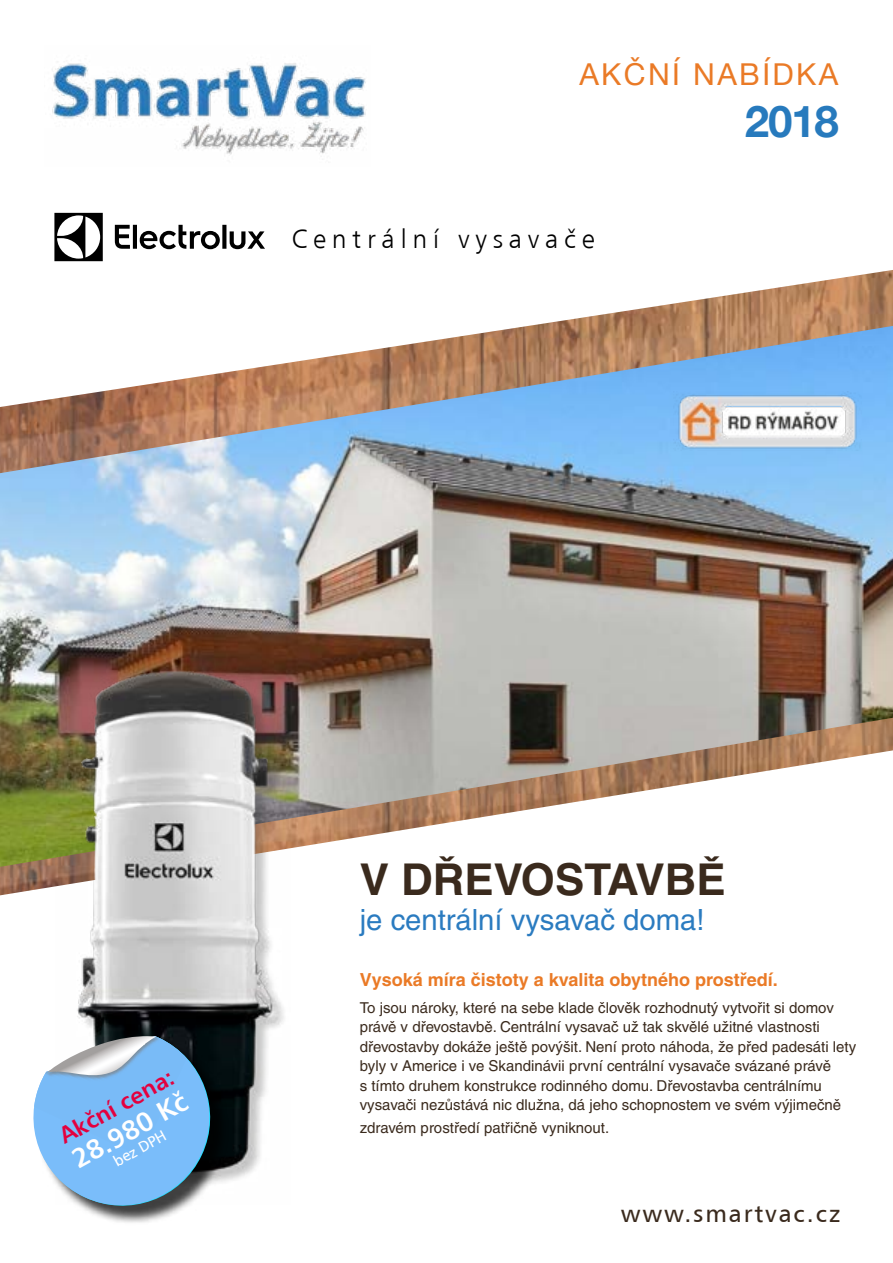
<style>
.page{position:relative;width:893px;height:1263px;background:#fff}
.page>*{position:absolute;margin:0;border:0;box-sizing:border-box;transform-origin:0 0}
.t1{font:700 44.55px "Helvetica";color:#277abd}
.t2{font:700 43.8px "Helvetica CE";color:#3a2a1d}
.t3{font:30.15px "Helvetica Neue LT Com";letter-spacing:.08em;color:#ea7a26}
.t4{font:29.25px "Helvetica CE";color:#2a7bc0}
.t5{font:27.3px "Humanist 777 AT Bold B";color:#fff}
.t6{font:26.4px "Humanist 777 AT Light B";letter-spacing:.22em;color:#000}
.t7{font:24.3px "Humanist 777 AT Roman B";letter-spacing:.08em;color:#3a2a1d}
.t8{font:23.4px "Humanist 777 AT Bold B";color:#e4003e}
.t9{font:700 18px "Helvetica CE";color:#ea7a26}
.t10{font:15.45px "Humanist 777 AT Roman B";color:#fff}
.t11{font:15px/19.5px "Helvetica CE";color:#3a2a1d}
</style>
<div class="page">
<img style="left:0;top:270px;width:893px;height:625px">
<img style="left:0;top:326px;width:893px;height:541px">
<img style="left:673px;top:392px;width:189px;height:59px">
<img style="left:55px;top:654px;width:236px;height:526px">
<div style="left:36px;top:1039px;width:193px;height:186px;background:#000;opacity:.75"></div>
<svg style="left:33px;top:1036px;width:189px;height:182px"></svg>
<svg style="left:54px;top:213px;width:49px;height:48px"></svg>
<svg style="left:115px;top:225px;width:150px;height:24px"></svg>
<img style="left:52px;top:63px;width:314px;height:92px">
<h3 class="t3" style="left:579px;top:56px;width:260px">AKČNÍ NABÍDKA</h3>
<h1 class="t1" style="left:746px;top:94px;width:94px">2018</h1>
<h3 class="t6" style="left:292px;top:222px;width:304px">Centrální vysavače</h3>
<h3 class="t8" style="left:54px;top:1124px;width:129px;rotate:-29deg">Akční cena:</h3>
<h3 class="t5" style="left:65px;top:1146px;width:130px;rotate:-29deg">28.980 Kč</h3>
<p class="t10" style="left:110px;top:1154px;width:59px;rotate:-29deg">bez DPH</p>
<h2 class="t2" style="left:360px;top:854px;width:367px">V DŘEVOSTAVBĚ</h2>
<h3 class="t4" style="left:360px;top:903px;width:346px">je centrální vysavač doma!</h3>
<p class="t9" style="left:360px;top:969px;width:420px">Vysoká míra čistoty a kvalita obytného prostředí.</p>
<p class="t11" style="left:360px;top:998px;width:498px">To jsou nároky, které na sebe klade člověk rozhodnutý vytvořit si domov právě v dřevostavbě. Centrální vysavač už tak skvělé užitné vlastnosti dřevostavby dokáže ještě povýšit. Není proto náhoda, že před padesáti lety byly v Americe i ve Skandinávii první centrální vysavače svázané právě<br>s tímto druhem konstrukce rodinného domu. Dřevostavba centrálnímu vysavači nezůstává nic dlužna, dá jeho schopnostem ve svém výjimečně</p>
<p class="t11" style="left:360px;top:1118px;width:251px">zdravém prostředí patřičně vyniknout.</p>
<h3 class="t7" style="left:621px;top:1198px;width:221px">www.smartvac.cz</h3>
</div>
